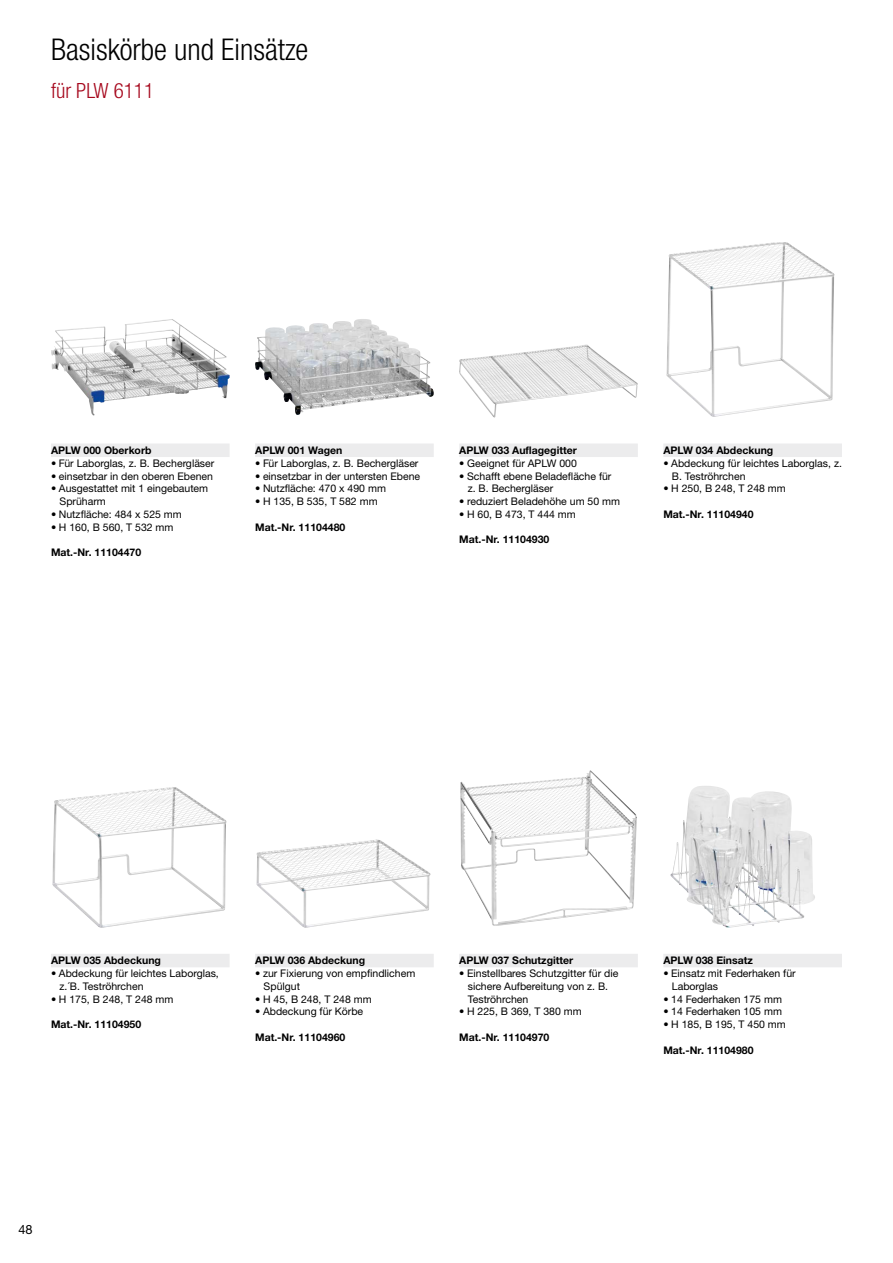
<style>
.page{position:relative;width:893px;height:1263px;background:#fff}
.page>*{position:absolute;margin:0;border:0;box-sizing:border-box;transform-origin:0 0}
.t1{font:300 condensed 30px "Helvetica Neue LTW1 G";color:#000}
.t2{font:300 condensed 21px "Helvetica Neue LTW1 G";color:#a6081d}
.t3{font:12.75px "Helvetica Neue LTW1 G";color:#000}
.t4{font:10.5px/12.8px "Helvetica Neue LTW1 G";color:#000}
.t5{font:700 10.5px "Helvetica Neue LTW1 G";color:#000}
</style>
<div class="page">
<img style="left:51px;top:319px;width:179px;height:97px">
<img style="left:255px;top:319px;width:179px;height:96px">
<div style="left:51px;top:443px;width:179px;height:14px;background:#ececed"></div>
<div style="left:255px;top:443px;width:179px;height:14px;background:#ececed"></div>
<img style="left:459px;top:344px;width:179px;height:74px">
<img style="left:666px;top:242px;width:169px;height:175px">
<div style="left:459px;top:443px;width:179px;height:14px;background:#ececed"></div>
<div style="left:663px;top:443px;width:179px;height:14px;background:#ececed"></div>
<img style="left:52px;top:787px;width:174px;height:141px">
<div style="left:51px;top:954px;width:179px;height:13px;background:#ececed"></div>
<img style="left:256px;top:839px;width:174px;height:89px">
<svg style="left:460px;top:770px;width:177px;height:156px"></svg>
<img style="left:494px;top:771px;width:95px;height:14px">
<img style="left:670px;top:786px;width:145px;height:142px">
<div style="left:255px;top:954px;width:179px;height:13px;background:#ececed"></div>
<div style="left:459px;top:954px;width:179px;height:13px;background:#ececed"></div>
<div style="left:663px;top:954px;width:179px;height:13px;background:#ececed"></div>
<h1 class="t1" style="left:51px;top:32px;width:259px">Basiskörbe und Einsätze</h1>
<h2 class="t2" style="left:51px;top:78px;width:105px">für PLW 6111</h2>
<p class="t5" style="left:51px;top:444px;width:102px">APLW 000 Oberkorb</p>
<p class="t4" style="left:51px;top:457px;width:165px">• Für Laborglas, z. B. Bechergläser</p>
<p class="t4" style="left:51px;top:469px;width:164px">• einsetzbar in den oberen Ebenen</p>
<p class="t4" style="left:60px;top:482px;width:150px;text-indent:-9px">• Ausgestattet mit 1 eingebautem<br>Sprüharm</p>
<p class="t4" style="left:51px;top:508px;width:132px">• Nutzfläche: 484 x 525 mm</p>
<p class="t4" style="left:51px;top:520px;width:124px">• H 160, B 560, T 532 mm</p>
<p class="t5" style="left:51px;top:546px;width:92px">Mat.-Nr. 11104470</p>
<p class="t5" style="left:255px;top:444px;width:89px">APLW 001 Wagen</p>
<p class="t4" style="left:255px;top:457px;width:165px">• Für Laborglas, z. B. Bechergläser</p>
<p class="t4" style="left:255px;top:469px;width:167px">• einsetzbar in der untersten Ebene</p>
<p class="t4" style="left:255px;top:482px;width:132px">• Nutzfläche: 470 x 490 mm</p>
<p class="t4" style="left:255px;top:495px;width:124px">• H 135, B 535, T 582 mm</p>
<p class="t5" style="left:255px;top:520px;width:92px">Mat.-Nr. 11104480</p>
<p class="t5" style="left:459px;top:444px;width:119px">APLW 033 Auflagegitter</p>
<p class="t4" style="left:459px;top:457px;width:119px">• Geeignet für APLW 000</p>
<p class="t4" style="left:468px;top:469px;width:145px;text-indent:-9px">• Schafft ebene Beladefläche für z. B. Bechergläser</p>
<p class="t4" style="left:459px;top:495px;width:162px">• reduziert Beladehöhe um 50 mm</p>
<p class="t4" style="left:459px;top:508px;width:118px">• H 60, B 473, T 444 mm</p>
<p class="t5" style="left:459px;top:533px;width:92px">Mat.-Nr. 11104930</p>
<p class="t5" style="left:663px;top:444px;width:111px">APLW 034 Abdeckung</p>
<p class="t4" style="left:672px;top:457px;width:172px;text-indent:-9px">• Abdeckung für leichtes Laborglas, z.<br>B. Teströhrchen</p>
<p class="t4" style="left:663px;top:482px;width:124px">• H 250, B 248, T 248 mm</p>
<p class="t5" style="left:663px;top:508px;width:92px">Mat.-Nr. 11104940</p>
<p class="t5" style="left:51px;top:954px;width:111px">APLW 035 Abdeckung</p>
<p class="t4" style="left:60px;top:967px;width:161px;text-indent:-9px">• Abdeckung für leichtes Laborglas, z.´B. Teströhrchen</p>
<p class="t4" style="left:51px;top:992px;width:124px">• H 175, B 248, T 248 mm</p>
<p class="t5" style="left:51px;top:1018px;width:92px">Mat.-Nr. 11104950</p>
<p class="t5" style="left:255px;top:954px;width:111px">APLW 036 Abdeckung</p>
<p class="t4" style="left:264px;top:967px;width:153px;text-indent:-9px">• zur Fixierung von empfindlichem<br>Spülgut</p>
<p class="t4" style="left:255px;top:992px;width:118px">• H 45, B 248, T 248 mm</p>
<p class="t4" style="left:255px;top:1005px;width:110px">• Abdeckung für Körbe</p>
<p class="t5" style="left:255px;top:1031px;width:92px">Mat.-Nr. 11104960</p>
<p class="t5" style="left:459px;top:954px;width:115px">APLW 037 Schutzgitter</p>
<p class="t4" style="left:468px;top:967px;width:152px;text-indent:-9px">• Einstellbares Schutzgitter für die sichere Aufbereitung von z. B.<br>Teströhrchen</p>
<p class="t4" style="left:459px;top:1005px;width:124px">• H 225, B 369, T 380 mm</p>
<p class="t5" style="left:459px;top:1031px;width:92px">Mat.-Nr. 11104970</p>
<p class="t5" style="left:663px;top:954px;width:91px">APLW 038 Einsatz</p>
<p class="t4" style="left:672px;top:967px;width:125px;text-indent:-9px">• Einsatz mit Federhaken für<br>Laborglas</p>
<p class="t4" style="left:663px;top:992px;width:120px">• 14 Federhaken 175 mm</p>
<p class="t4" style="left:663px;top:1005px;width:120px">• 14 Federhaken 105 mm</p>
<p class="t4" style="left:663px;top:1018px;width:124px">• H 185, B 195, T 450 mm</p>
<p class="t5" style="left:663px;top:1043px;width:92px">Mat.-Nr. 11104980</p>
<p class="t3" style="left:18px;top:1221px;width:16px">48</p>
</div>
